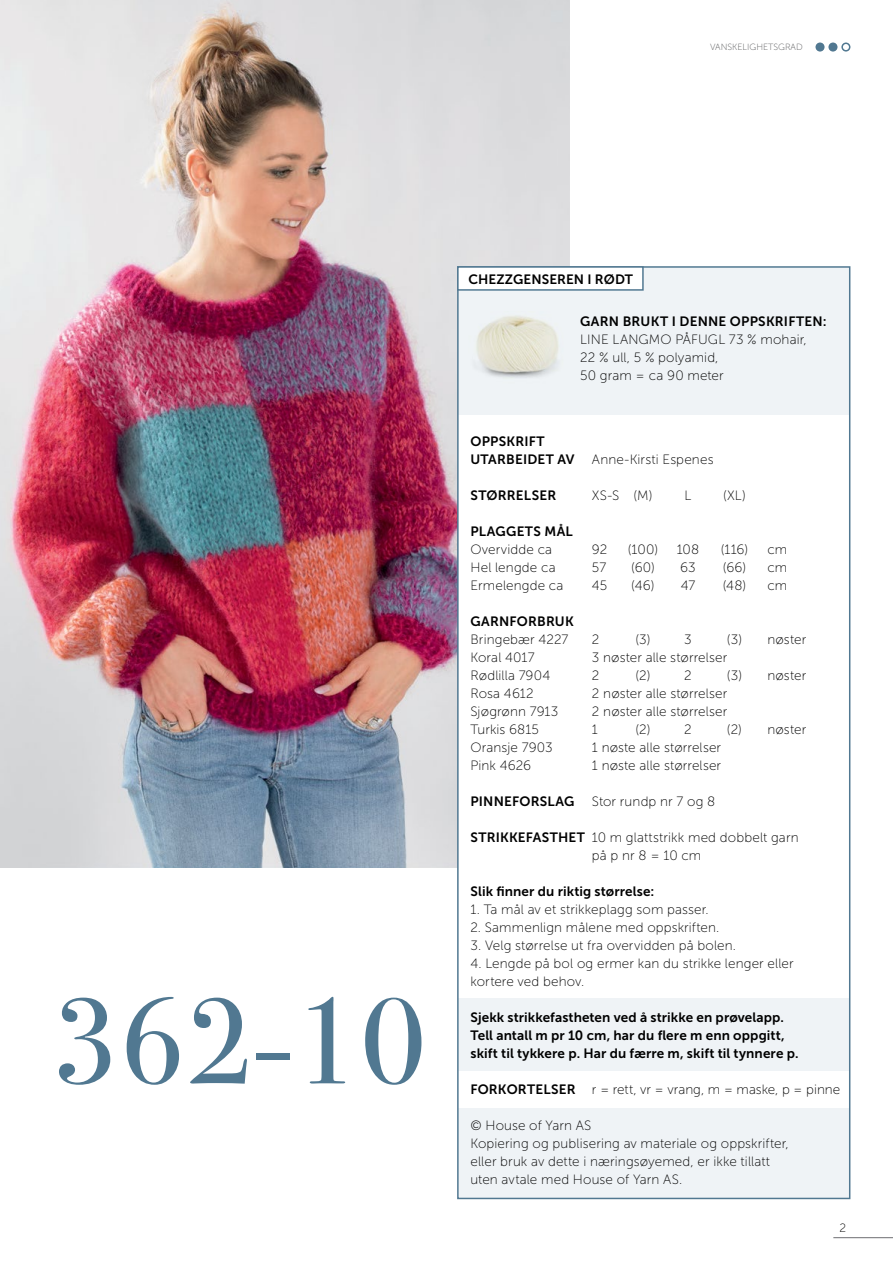
<style>
.page{position:relative;width:893px;height:1263px;background:#fff}
.page>*{position:absolute;margin:0;border:0;box-sizing:border-box;transform-origin:0 0}
.t1{font:121.5px "Bodoni Svty Two ITCTT";color:#517891}
.INNHOLD{font:13.5px "Museo Sans 100";letter-spacing:.01em;color:#000}
.INNHOLD-2{font:13.5px "Museo Sans 700";letter-spacing:.01em;color:#000}
.INNHOLD-_Opps{font:13.5px "Museo Sans 700";letter-spacing:.005em;color:#000}
.INNHOLD-3{font:13.5px "Museo Sans 700";letter-spacing:.03em;color:#000}
.t2{font:12px "Museo Sans 100";color:#000}
.t3{font:9px "Museo Sans 100";color:#58595b}
.s1{font-family:"Museo Sans 700"}
</style>
<div class="page">
<hr style="left:833px;top:1237px;width:60px;height:1px;background:#6d6e71">
<img style="left:0;top:0;width:569px;height:868px">
<div style="left:458px;top:267px;width:392px;height:922px;background:#fff"></div>
<div style="left:458px;top:267px;width:392px;height:148px;background:#eff3f6"></div>
<div style="left:458px;top:1108px;width:392px;height:91px;background:#eff3f6"></div>
<div style="left:458px;top:998px;width:392px;height:73px;background:#eff3f6"></div>
<div style="left:457px;top:266px;width:187px;height:25px;background:#fff;border:2px solid #517891"></div>
<img style="left:476px;top:315px;width:83px;height:63px">
<div style="left:816px;top:43px;width:8px;height:8px;background:#517891;border-radius:50%"></div>
<div style="left:815px;top:43px;width:9px;height:9px;border:2px solid #517891;border-radius:50%"></div>
<div style="left:829px;top:43px;width:8px;height:8px;background:#517891;border-radius:50%"></div>
<div style="left:828px;top:43px;width:9px;height:9px;border:2px solid #517891;border-radius:50%"></div>
<div style="left:841px;top:43px;width:9px;height:9px;border:2px solid #517891;border-radius:50%"></div>
<p class="t3" style="left:710px;top:42px;width:94px">VANSKELIGHETSGRAD</p>
<p class="t1" style="left:53px;top:942px;width:375px">362-10</p>
<p class="INNHOLD-_Opps" style="left:468px;top:271px;width:166px">CHEZZGENSEREN I RØDT</p>
<p class="INNHOLD-2" style="left:580px;top:313px;width:248px">GARN BRUKT I DENNE OPPSKRIFTEN:</p>
<p class="INNHOLD" style="left:580px;top:332px;width:228px">LINE LANGMO PÅFUGL 73 % mohair,</p>
<p class="INNHOLD" style="left:580px;top:350px;width:140px">22 % ull, 5 % polyamid,</p>
<p class="INNHOLD" style="left:580px;top:368px;width:145px">50 gram = ca 90 meter</p>
<p class="INNHOLD-2" style="left:470px;top:434px;width:76px">OPPSKRIFT</p>
<p class="INNHOLD-2" style="left:470px;top:452px;width:106px">UTARBEIDET AV</p>
<p class="INNHOLD" style="left:592px;top:452px;width:123px">Anne-Kirsti Espenes</p>
<p class="INNHOLD-2" style="left:470px;top:488px;width:87px">STØRRELSER</p>
<p class="INNHOLD" style="left:592px;top:488px;width:62px">XS-S (M)</p>
<p class="INNHOLD" style="left:684px;top:488px;width:8px">L</p>
<p class="INNHOLD" style="left:723px;top:488px;width:24px">(XL)</p>
<p class="INNHOLD-3" style="left:470px;top:524px;width:104px">PLAGGETS MÅL</p>
<p class="INNHOLD" style="left:470px;top:542px;width:83px">Overvidde ca</p>
<p class="INNHOLD" style="left:592px;top:542px;width:17px">92</p>
<p class="INNHOLD" style="left:628px;top:542px;width:32px">(100)</p>
<p class="INNHOLD" style="left:677px;top:542px;width:24px">108</p>
<p class="INNHOLD" style="left:721px;top:542px;width:29px">(116)</p>
<p class="INNHOLD" style="left:767px;top:542px;width:21px">cm</p>
<p class="INNHOLD" style="left:470px;top:560px;width:87px">Hel lengde ca</p>
<p class="INNHOLD" style="left:592px;top:560px;width:16px">57</p>
<p class="INNHOLD" style="left:631px;top:560px;width:66px">(60) 63</p>
<p class="INNHOLD" style="left:723px;top:560px;width:66px">(66) cm</p>
<p class="INNHOLD" style="left:470px;top:578px;width:95px">Ermelengde ca</p>
<p class="INNHOLD" style="left:592px;top:578px;width:17px">45</p>
<p class="INNHOLD" style="left:631px;top:578px;width:65px">(46) 47</p>
<p class="INNHOLD" style="left:723px;top:578px;width:66px">(48) cm</p>
<p class="INNHOLD-2" style="left:470px;top:614px;width:105px">GARNFORBRUK</p>
<p class="INNHOLD" style="left:470px;top:632px;width:99px">Bringebær 4227</p>
<p class="INNHOLD" style="left:592px;top:632px;width:9px">2</p>
<p class="INNHOLD" style="left:635px;top:632px;width:17px">(3)</p>
<p class="INNHOLD" style="left:684px;top:632px;width:9px">3</p>
<p class="INNHOLD" style="left:727px;top:632px;width:81px">(3) nøster</p>
<p class="INNHOLD" style="left:470px;top:650px;width:66px">Koral 4017</p>
<p class="INNHOLD" style="left:592px;top:650px;width:137px">3 nøster alle størrelser</p>
<p class="INNHOLD" style="left:470px;top:668px;width:81px">Rødlilla 7904</p>
<p class="INNHOLD" style="left:592px;top:668px;width:9px">2</p>
<p class="INNHOLD" style="left:635px;top:668px;width:16px">(2)</p>
<p class="INNHOLD" style="left:684px;top:668px;width:9px">2</p>
<p class="INNHOLD" style="left:727px;top:668px;width:81px">(3) nøster</p>
<p class="INNHOLD" style="left:470px;top:686px;width:65px">Rosa 4612</p>
<p class="INNHOLD" style="left:592px;top:686px;width:137px">2 nøster alle størrelser</p>
<p class="INNHOLD" style="left:470px;top:704px;width:89px">Sjøgrønn 7913</p>
<p class="INNHOLD" style="left:592px;top:704px;width:137px">2 nøster alle størrelser</p>
<p class="INNHOLD" style="left:470px;top:722px;width:70px">Turkis 6815</p>
<p class="INNHOLD" style="left:592px;top:722px;width:7px">1</p>
<p class="INNHOLD" style="left:635px;top:722px;width:16px">(2)</p>
<p class="INNHOLD" style="left:684px;top:722px;width:9px">2</p>
<p class="INNHOLD" style="left:727px;top:722px;width:81px">(2) nøster</p>
<p class="INNHOLD" style="left:470px;top:740px;width:84px">Oransje 7903</p>
<p class="INNHOLD" style="left:592px;top:740px;width:131px">1 nøste alle størrelser</p>
<p class="INNHOLD" style="left:470px;top:758px;width:62px">Pink 4626</p>
<p class="INNHOLD" style="left:592px;top:758px;width:131px">1 nøste alle størrelser</p>
<p class="INNHOLD-2" style="left:470px;top:794px;width:105px">PINNEFORSLAG</p>
<p class="INNHOLD" style="left:592px;top:794px;width:125px">Stor rundp nr 7 og 8</p>
<p class="INNHOLD" style="left:470px;top:830px;width:330px"><span class="s1">STRIKKEFASTHET</span> 10 m glattstrikk med dobbelt garn</p>
<p class="INNHOLD" style="left:592px;top:848px;width:111px">på p nr 8 = 10 cm</p>
<p class="INNHOLD-2" style="left:470px;top:884px;width:185px">Slik finner du riktig størrelse:</p>
<p class="INNHOLD" style="left:470px;top:902px;width:240px">1. Ta mål av et strikkeplagg som passer.</p>
<p class="INNHOLD" style="left:470px;top:920px;width:250px">2. Sammenlign målene med oppskriften.</p>
<p class="INNHOLD" style="left:470px;top:938px;width:267px">3. Velg størrelse ut fra overvidden på bolen.</p>
<p class="INNHOLD" style="left:470px;top:956px;width:325px">4. Lengde på bol og ermer kan du strikke lenger eller</p>
<p class="INNHOLD" style="left:470px;top:974px;width:115px">kortere ved behov.</p>
<p class="INNHOLD-2" style="left:470px;top:1010px;width:315px">Sjekk strikkefastheten ved å strikke en prøvelapp.</p>
<p class="INNHOLD-2" style="left:470px;top:1028px;width:316px">Tell antall m pr 10 cm, har du flere m enn oppgitt,</p>
<p class="INNHOLD-2" style="left:470px;top:1046px;width:330px">skift til tykkere p. Har du færre m, skift til tynnere p.</p>
<p class="INNHOLD" style="left:470px;top:1082px;width:371px"><span class="s1">FORKORTELSER</span> r = rett, vr = vrang, m = maske, p = pinne</p>
<p class="INNHOLD" style="left:470px;top:1118px;width:123px">© House of Yarn AS</p>
<p class="INNHOLD" style="left:470px;top:1136px;width:320px">Kopiering og publisering av materiale og oppskrifter,</p>
<p class="INNHOLD" style="left:470px;top:1154px;width:301px">eller bruk av dette i næringsøyemed, er ikke tillatt</p>
<p class="INNHOLD" style="left:470px;top:1172px;width:214px">uten avtale med House of Yarn AS.</p>
<p class="t2" style="left:839px;top:1221px;width:8px">2</p>
</div>
